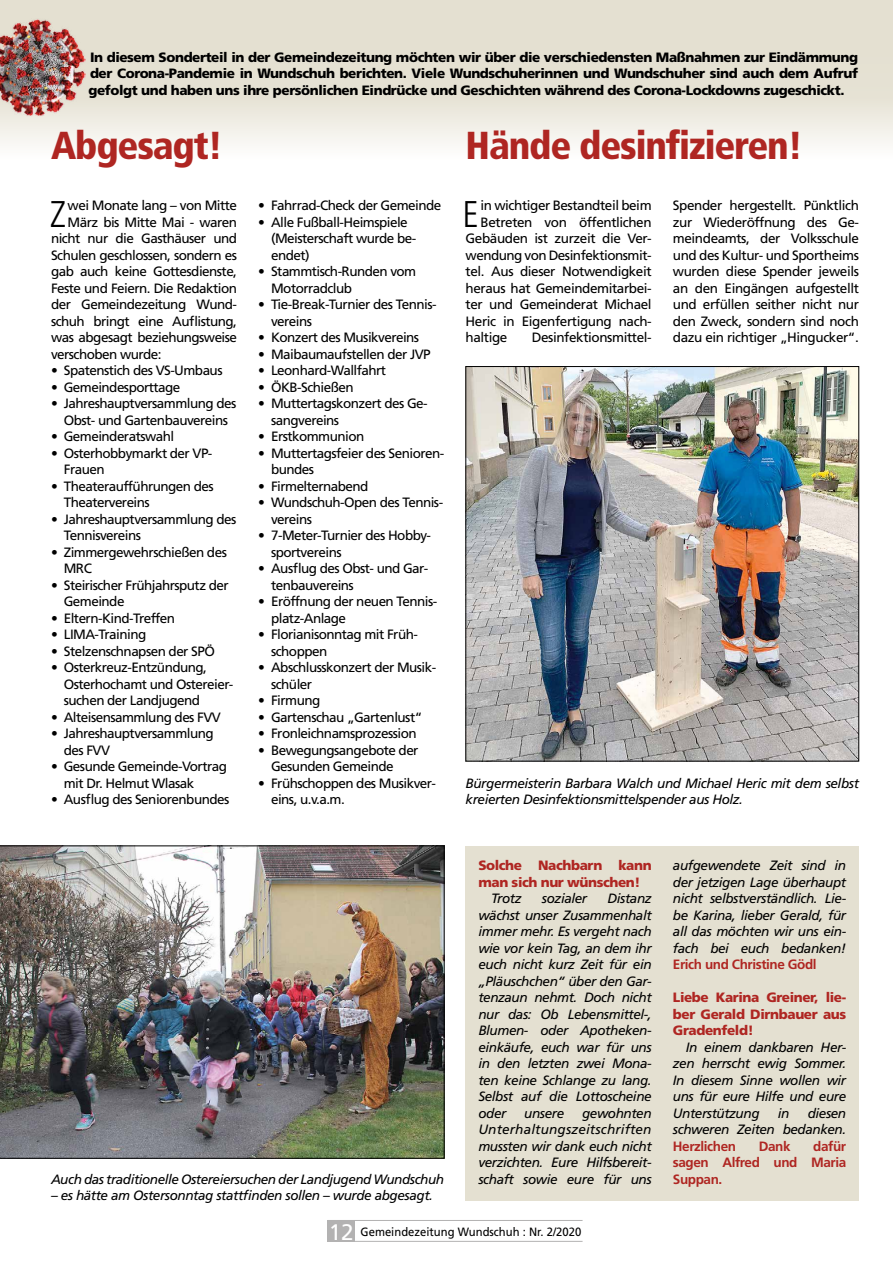
<style>
.page{position:relative;width:893px;height:1263px;background:#fff}
.page>*{position:absolute;margin:0;border:0;box-sizing:border-box;transform-origin:0 0}
.t1{font:900 condensed 39px "Frutiger LT Std";letter-spacing:-.03em;color:#af2622}
.t2{font:300 condensed 37.2px "Frutiger LT Std";color:#000}
.t3{font:13.5px/16.5px "Frutiger LT Std";letter-spacing:-.04em;color:#000}
.t4{font:italic 13.5px/16.5px "Frutiger LT Std";letter-spacing:-.03em;color:#000;text-align:justify}
.t5{font:900 13.5px/16.5px "Frutiger LT Std";letter-spacing:-.03em;color:#000;text-align:justify}
.t6{font:900 13.5px/16.5px "Frutiger LT Std";letter-spacing:-.03em;color:#af2622}
.t7{font:700 13.5px/16.5px "Frutiger LT Std";letter-spacing:-.03em;color:#af2622;text-align:justify}
.t8{font:12px "Frutiger LT Std";color:#000;scale:.94 1}
.s1{font-size:22.5px;color:#fff}
</style>
<div class="page">
<div style="left:327px;top:1220px;width:28px;height:22px;background:#b3b2b2"></div>
<hr style="left:327px;top:1220px;width:256px;height:1px;background:#b3b2b2">
<hr style="left:327px;top:1241px;width:256px;height:1px;background:#b3b2b2">
<div style="left:466px;top:846px;width:393px;height:354px;background:#e4e0d1"></div>
<div style="left:0;top:0;width:893px;height:161px;background:linear-gradient(to bottom,#ded9c6,#f6f5f0)"></div>
<img style="left:0;top:18px;width:86px;height:99px">
<img style="left:0;top:846px;width:444px;height:312px">
<img style="left:468px;top:368px;width:389px;height:391px">
<div style="left:466px;top:366px;width:393px;height:395px;border:1px solid #000"></div>
<p class="t5" style="left:89px;top:49px;width:771px">In diesem Sonderteil in der Gemeindezeitung möchten wir über die verschiedensten Maßnahmen zur Eindämmung der Corona-Pandemie in Wundschuh berichten. Viele Wundschuherinnen und Wundschuher sind auch dem Aufruf gefolgt und haben uns ihre persönlichen Eindrücke und Geschichten während des Corona-Lockdowns zugeschickt.</p>
<h1 class="t1" style="left:51px;top:122px;width:173px">Abgesagt!</h1>
<h2 class="t2" style="left:50px;top:193px;width:18px">Z</h2>
<p class="t3" style="left:68px;top:197px;width:171px">wei Monate lang – von Mitte</p>
<p class="t3" style="left:68px;top:214px;width:171px">März bis Mitte Mai - waren</p>
<p class="t3" style="left:51px;top:230px;width:188px">nicht nur die Gasthäuser und</p>
<p class="t3" style="left:51px;top:247px;width:188px">Schulen geschlossen, sondern es</p>
<p class="t3" style="left:51px;top:263px;width:188px">gab auch keine Gottesdienste,</p>
<p class="t3" style="left:51px;top:280px;width:188px">Feste und Feiern. Die Redaktion</p>
<p class="t3" style="left:51px;top:296px;width:188px">der Gemeindezeitung Wund-</p>
<p class="t3" style="left:51px;top:313px;width:188px">schuh bringt eine Auflistung,</p>
<p class="t3" style="left:51px;top:329px;width:188px">was abgesagt beziehungsweise</p>
<p class="t3" style="left:51px;top:346px;width:112px">verschoben wurde:</p>
<p class="t3" style="left:51px;top:362px;width:173px">• Spatenstich des VS-Umbaus</p>
<p class="t3" style="left:51px;top:379px;width:131px">• Gemeindesporttage</p>
<p class="t3" style="left:51px;top:395px;width:187px;text-align:center">• Jahreshauptversammlung des<br>Obst- und Gartenbauvereins</p>
<p class="t3" style="left:51px;top:428px;width:125px">• Gemeinderatswahl</p>
<p class="t3" style="left:64px;top:445px;width:150px;text-indent:-13px">• Osterhobbymarkt der VP-<br>Frauen</p>
<p class="t3" style="left:64px;top:478px;width:151px;text-indent:-13px">• Theateraufführungen des<br>Theatervereins</p>
<p class="t3" style="left:64px;top:511px;width:174px;text-indent:-13px">• Jahreshauptversammlung des<br>Tennisvereins</p>
<p class="t3" style="left:64px;top:544px;width:165px;text-indent:-13px">• Zimmergewehrschießen des<br>MRC</p>
<p class="t3" style="left:64px;top:577px;width:166px;text-indent:-13px">• Steirischer Frühjahrsputz der<br>Gemeinde</p>
<p class="t3" style="left:51px;top:610px;width:126px">• Eltern-Kind-Treffen</p>
<p class="t3" style="left:51px;top:626px;width:97px">• LIMA-Training</p>
<p class="t3" style="left:51px;top:643px;width:165px">• Stelzenschnapsen der SPÖ</p>
<p class="t3" style="left:64px;top:659px;width:171px;text-indent:-13px">• Osterkreuz-Entzündung,<br>Osterhochamt und Ostereier&shy;suchen der Landjugend</p>
<p class="t3" style="left:51px;top:709px;width:171px">• Alteisensammlung des FVV</p>
<p class="t3" style="left:64px;top:725px;width:151px;text-indent:-13px">• Jahreshauptversammlung des FVV</p>
<p class="t3" style="left:64px;top:758px;width:165px;text-indent:-13px">• Gesunde Gemeinde-Vortrag mit Dr. Helmut Wlasak</p>
<p class="t3" style="left:51px;top:791px;width:180px">• Ausflug des Seniorenbundes</p>
<p class="t3" style="left:258px;top:197px;width:185px">• Fahrrad-Check der Gemeinde</p>
<p class="t3" style="left:271px;top:214px;width:147px;text-indent:-13px">• Alle Fußball-Heimspiele (Meisterschaft wurde be&shy;endet)</p>
<p class="t3" style="left:271px;top:263px;width:147px;text-indent:-13px">• Stammtisch-Runden vom<br>Motorradclub</p>
<p class="t3" style="left:271px;top:296px;width:167px;text-indent:-13px">• Tie-Break-Turnier des Tennis&shy;vereins</p>
<p class="t3" style="left:258px;top:329px;width:162px">• Konzert des Musikvereins</p>
<p class="t3" style="left:258px;top:346px;width:174px">• Maibaumaufstellen der JVP</p>
<p class="t3" style="left:258px;top:362px;width:129px">• Leonhard-Wallfahrt</p>
<p class="t3" style="left:258px;top:379px;width:97px">• ÖKB-Schießen</p>
<p class="t3" style="left:271px;top:395px;width:158px;text-indent:-13px">• Muttertagskonzert des Ge&shy;sangvereins</p>
<p class="t3" style="left:258px;top:428px;width:108px">• Erstkommunion</p>
<p class="t3" style="left:271px;top:445px;width:175px;text-indent:-13px">• Muttertagsfeier des Senioren&shy;bundes</p>
<p class="t3" style="left:258px;top:478px;width:112px">• Firmelternabend</p>
<p class="t3" style="left:271px;top:494px;width:174px;text-indent:-13px">• Wundschuh-Open des Tennis&shy;vereins</p>
<p class="t3" style="left:271px;top:527px;width:162px;text-indent:-13px">• 7-Meter-Turnier des Hobby&shy;sportvereins</p>
<p class="t3" style="left:271px;top:560px;width:159px;text-indent:-13px">• Ausflug des Obst- und Gar&shy;tenbauvereins</p>
<p class="t3" style="left:271px;top:593px;width:168px;text-indent:-13px">• Eröffnung der neuen Tennis&shy;platz-Anlage</p>
<p class="t3" style="left:271px;top:626px;width:148px;text-indent:-13px">• Florianisonntag mit Früh&shy;schoppen</p>
<p class="t3" style="left:271px;top:659px;width:167px;text-indent:-13px">• Abschlusskonzert der Musik&shy;schüler</p>
<p class="t3" style="left:258px;top:692px;width:64px">• Firmung</p>
<p class="t3" style="left:258px;top:709px;width:165px">• Gartenschau „Gartenlust“</p>
<p class="t3" style="left:258px;top:725px;width:160px">• Fronleichnamsprozession</p>
<p class="t3" style="left:271px;top:742px;width:149px;text-indent:-13px">• Bewegungsangebote der<br>Gesunden Gemeinde</p>
<p class="t3" style="left:271px;top:775px;width:166px;text-indent:-13px">• Frühschoppen des Musikver&shy;eins, u.v.a.m.</p>
<p class="t4" style="left:51px;top:1171px;width:395px">Auch das traditionelle Ostereiersuchen der Landjugend Wundschuh</p>
<p class="t4" style="left:51px;top:1187px;width:383px">– es hätte am Ostersonntag stattfinden sollen – wurde abgesagt.</p>
<h1 class="t1" style="left:466px;top:122px;width:339px">Hände desinfizieren!</h1>
<h2 class="t2" style="left:463px;top:193px;width:18px">E</h2>
<p class="t3" style="left:481px;top:197px;width:173px">in wichtiger Bestandteil beim</p>
<p class="t3" style="left:481px;top:214px;width:173px">Betreten von öffentlichen</p>
<p class="t3" style="left:466px;top:230px;width:188px">Gebäuden ist zurzeit die Ver-</p>
<p class="t3" style="left:466px;top:247px;width:187px">wendung von Desinfektionsmit-</p>
<p class="t3" style="left:466px;top:263px;width:188px">tel. Aus dieser Notwendigkeit</p>
<p class="t3" style="left:466px;top:280px;width:188px">heraus hat Gemeindemitarbei-</p>
<p class="t3" style="left:466px;top:296px;width:188px">ter und Gemeinderat Michael</p>
<p class="t3" style="left:466px;top:313px;width:188px">Heric in Eigenfertigung nach-</p>
<p class="t3" style="left:466px;top:329px;width:43px">haltige</p>
<p class="t3" style="left:532px;top:329px;width:121px">Desinfektionsmittel-</p>
<p class="t3" style="left:673px;top:197px;width:188px;text-align:justify">Spender hergestellt. Pünktlich zur Wiederöffnung des Ge&shy;meindeamts, der Volksschule und des Kultur- und Sportheims wurden diese Spender jeweils an den Eingängen aufgestellt und erfüllen seither nicht nur den Zweck, sondern sind noch dazu ein richtiger „Hingucker“.</p>
<p class="t4" style="left:466px;top:775px;width:395px">Bürgermeisterin Barbara Walch und Michael Heric mit dem selbst kreierten Desinfektionsmittelspender aus Holz.</p>
<p class="t6" style="left:478px;top:857px;width:175px">Solche Nachbarn kann man sich nur wünschen!</p>
<p class="t4" style="left:491px;top:890px;width:32px">Trotz</p>
<p class="t4" style="left:542px;top:890px;width:47px">sozialer</p>
<p class="t4" style="left:478px;top:890px;width:175px;text-indent:129px">Distanz wächst unser Zusammenhalt immer mehr. Es vergeht nach wie vor kein Tag, an dem ihr euch nicht kurz Zeit für ein „Pläuschchen“ über den Gar&shy;tenzaun nehmt. Doch nicht nur das: Ob Lebensmittel-, Blumen- oder Apotheken&shy;einkäufe, euch war für uns in den letzten zwei Mona&shy;ten keine Schlange zu lang.<br>Selbst auf die Lottoscheine oder</p>
<p class="t4" style="left:478px;top:1105px;width:175px;text-indent:104px">gewohnten Unterhaltungszeitschriften mussten wir dank euch nicht verzichten. Eure Hilfsbereit&shy;schaft sowie eure für uns</p>
<p class="t4" style="left:524px;top:1105px;width:41px">unsere</p>
<p class="t4" style="left:673px;top:857px;width:175px">aufgewendete Zeit sind in der jetzigen Lage überhaupt nicht selbstverständlich. Lie&shy;be Karina, lieber Gerald, für all das möchten wir uns ein&shy;fach bei euch bedanken!</p>
<p class="t7" style="left:673px;top:956px;width:145px">Erich und Christine Gödl</p>
<p class="t6" style="left:673px;top:989px;width:175px;text-align:justify">Liebe Karina Greiner, lie&shy;ber Gerald Dirnbauer aus Gradenfeld!</p>
<p class="t4" style="left:673px;top:1039px;width:175px;text-indent:13px">In einem dankbaren Her&shy;zen herrscht ewig Sommer.<br>In diesem Sinne wollen wir uns für eure Hilfe und eure Unterstützung</p>
<p class="t4" style="left:673px;top:1105px;width:175px;text-align:right">diesen<br>schweren Zeiten bedanken.</p>
<p class="t7" style="left:673px;top:1138px;width:65px">Herzlichen</p>
<p class="t7" style="left:759px;top:1138px;width:33px">Dank</p>
<p class="t4" style="left:778px;top:1105px;width:13px">in</p>
<p class="t7" style="left:673px;top:1138px;width:175px;text-indent:140px">dafür sagen Alfred und Maria Suppan.</p>
<p class="t8" style="left:329px;top:1224px;width:270px"><span class="s1">12</span> Gemeindezeitung Wundschuh : Nr. 2/2020</p>
</div>
